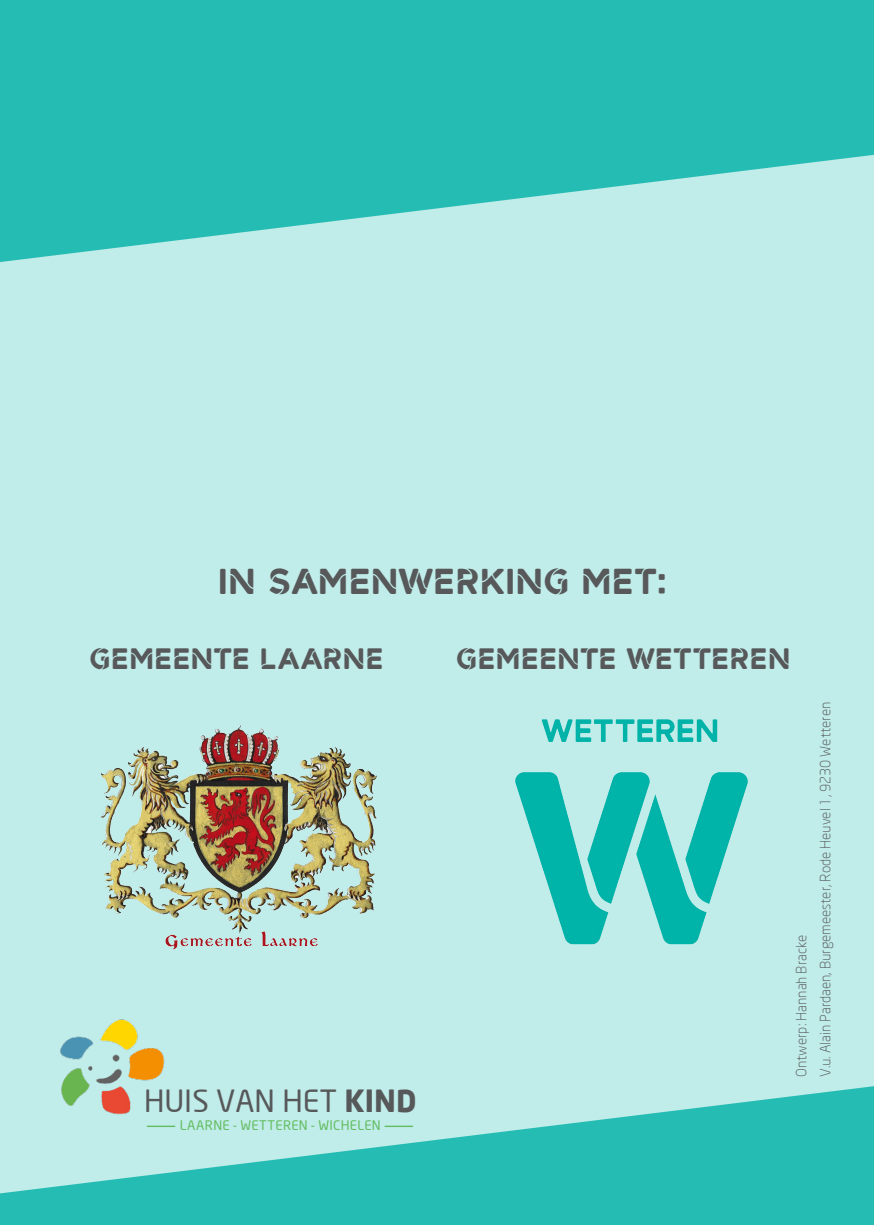
<style>
.page{position:relative;width:874px;height:1225px;background:#fff}
.page>*{position:absolute;margin:0;border:0;box-sizing:border-box;transform-origin:0 0}
.t1{font:44px "Wetteren Stencil Bd";letter-spacing:.02em;color:#57585a}
.t2{font:36px "Wetteren Stencil Bd";letter-spacing:.025em;color:#57585a}
.t3{font:30px "Neo Sans";color:#57585a}
.t4{font:300 14px "Neo Sans";color:#57585a}
.t5{font:13px "Neo Sans";letter-spacing:.025em;color:#63bd60}
.s1{font-weight:700}
</style>
<div class="page">
<div style="left:0;top:2px;width:873px;height:1223px;background:#c0ece9"></div>
<img style="left:101px;top:723px;width:276px;height:227px">
<img style="left:515px;top:719px;width:233px;height:226px">
<img style="left:60px;top:1019px;width:105px;height:67px">
<svg style="left:0;top:0;width:873px;height:262px;fill:#25bcb3"></svg>
<svg style="left:0;top:1086px;width:873px;height:139px;fill:#25bcb3"></svg>
<p class="t1" style="left:218px;top:559px;width:449px">In samenwerking met:</p>
<p class="t2" style="left:89px;top:640px;width:295px">Gemeente Laarne</p>
<p class="t2" style="left:455px;top:640px;width:335px">Gemeente Wetteren</p>
<p class="t3" style="left:144px;top:1083px;width:274px">HUIS VAN HET <span class="s1">KIND</span></p>
<p class="t5" style="left:180px;top:1117px;width:202px">LAARNE - WETTEREN - WICHELEN</p>
<p class="t4" style="left:792px;top:1077px;width:144px;rotate:-90deg">Ontwerp: Hannah Bracke</p>
<p class="t4" style="left:816px;top:1077px;width:377px;rotate:-90deg">V.u. Alain Pardaen, Burgemeester, Rode Heuvel 1, 9230 Wetteren</p>
</div>
